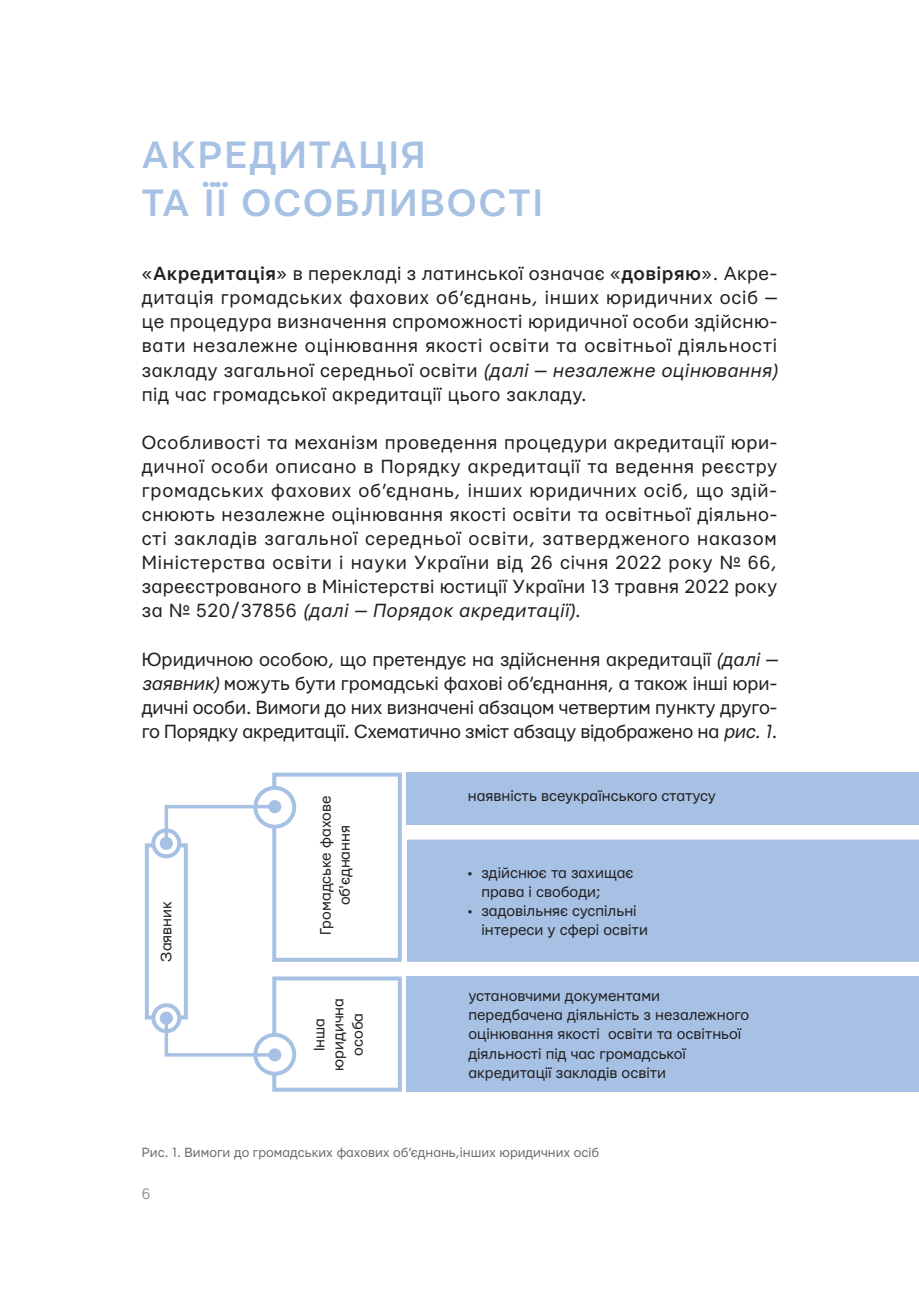
<style>
.page{position:relative;width:919px;height:1299px;background:#fff}
.page>*{position:absolute;margin:0;border:0;box-sizing:border-box;transform-origin:0 0}
.t1{font:500 40px/48px "Mariupol";letter-spacing:.05em;color:#a6c1e4}
.t2{font:20px/24px "Mariupol";color:#231f20;text-align:justify}
.t3{font:16px/19.2px "Mariupol";color:#231f20}
.t4{font:16px "Mariupol";color:#939598}
.t5{font:14px "Mariupol";color:#6c6d70}
.s1{font-weight:500}
.s2{font-style:italic}
.s3{font-family:"Myriad Pro"}
</style>
<div class="page">
<div style="left:407px;top:976px;width:511px;height:115px;background:#a6c1e4"></div>
<div style="left:407px;top:772px;width:511px;height:52px;background:#a6c1e4"></div>
<div style="left:407px;top:839px;width:511px;height:122px;background:#a6c1e4"></div>
<svg style="left:145px;top:772px;width:257px;height:319px"></svg>
<div style="left:160px;top:1011px;width:13px;height:13px;background:#a6c1e4;border-radius:50%"></div>
<div style="left:268px;top:1048px;width:13px;height:13px;background:#a6c1e4;border-radius:50%"></div>
<h1 class="t1" style="left:142px;top:131px;width:402px">АКРЕДИТАЦІЯ<br>ТА ЇЇ ОСОБЛИВОСТІ</h1>
<p class="t2" style="left:142px;top:262px;width:636px">«<span class="s1">Акредитація</span>» в перекладі з латинської означає «<span class="s1">довіряю</span>». Акре&shy;дитація громадських фахових об’єднань, інших юридичних осіб — це процедура визначення спроможності юридичної особи здійсню&shy;вати незалежне оцінювання якості освіти та освітньої діяльності закладу загальної середньої освіти <span class="s2">(далі— незалежне оцінювання) </span>під час громадської акредитації цього закладу.</p>
<p class="t2" style="left:142px;top:430px;width:637px">Особливості та механізм проведення процедури акредитації юри&shy;дичної особи описано в Порядку акредитації та ведення реєстру громадських фахових об’єднань, інших юридичних осіб, що здій&shy;снюють незалежне оцінювання якості освіти та освітньої діяльно&shy;сті закладів загальної середньої освіти, затвердженого наказом Міністерства освіти і науки України від 26 січня 2022 року № 66, зареєстрованого в Міністерстві юстиції України 13 травня 2022 року з а № 5 2 0 / 3 7 8 5 6 <span class="s2">(далі — Порядок акредитації)</span>.</p>
<p class="t2" style="left:142px;top:647px;width:640px;text-align:left">Юридичною особою, що претендує на здійснення акредитації <span class="s2">(далі— заявник)</span> можуть бути громадські фахові об’єднання, а також інші юри&shy;дичні особи. Вимоги до них визначені абзацом четвертим пункту друго&shy;го Порядку акредитації. Схематично зміст абзацу відображено на <span class="s2">рис.1</span>.</p>
<p class="t3" style="left:157px;top:961px;width:62px;rotate:-90deg">Заявник</p>
<p class="t3" style="left:316px;top:934px;width:140px;text-align:center;rotate:-90deg">Громадське фахове об'єднання</p>
<p class="t3" style="left:468px;top:786px;width:249px">наявність всеукраїнського статусу</p>
<p class="t3" style="left:481px;top:862px;width:153px;text-indent:-13px"><span class="s3">•</span> здійснює та захищає права і свободи;</p>
<p class="t3" style="left:481px;top:901px;width:168px;text-indent:-13px"><span class="s3">•</span> задовільняє суспільні інтереси у сфері освіти</p>
<p class="t3" style="left:309px;top:1070px;width:74px;text-align:center;rotate:-90deg">Інша юридична особа</p>
<p class="t3" style="left:468px;top:986px;width:282px">установчими документами передбачена діяльність з незалежного оцінювання якості освіти та освітньої діяльності під час громадської акредитації закладів освіти</p>
<p class="t5" style="left:142px;top:1145px;width:459px">Рис. 1. Вимоги до громадських фахових об’єднань,інших юридичних осіб</p>
<p class="t4" style="left:142px;top:1185px;width:10px">6</p>
</div>
